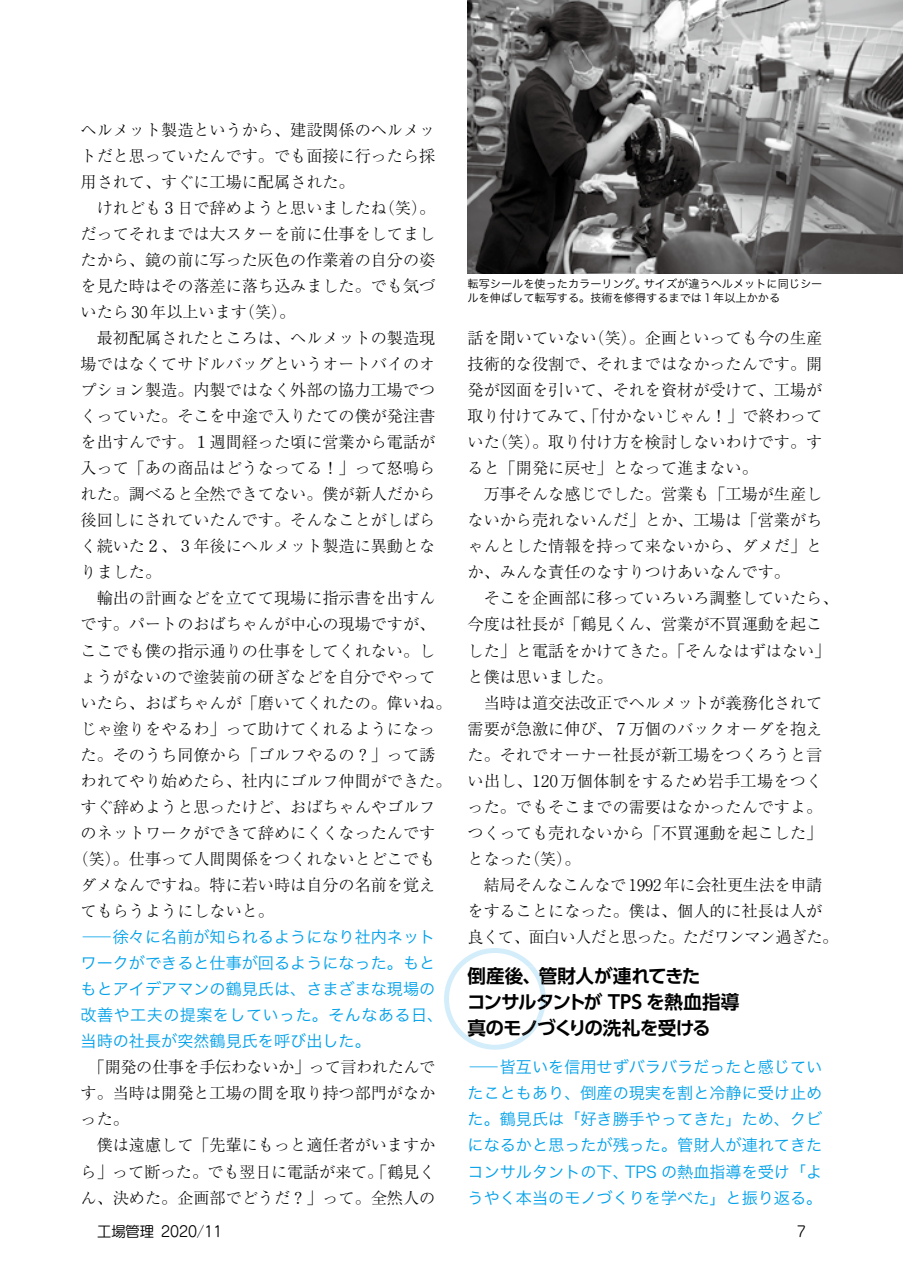
<style>
.page{position:relative;width:903px;height:1275px;background:#fff}
.page>*{position:absolute;margin:0;border:0;box-sizing:border-box;transform-origin:0 0}
.t1{font:700 18.55px/26.1px "UD Shin Go Pro De";letter-spacing:-.04em;color:#000}
.t2{font:300 16.1px/26.1px "Ryumin Pro";color:#000;text-align:justify}
.t3{font:16.1px/26.1px "Hira Kaku Pro W3";color:#00a0e9;scale:1.9 1}
.t4{font:300 16.1px/26.1px "Ryumin Pro";letter-spacing:-.02em;color:#000}
.t5{font:300 16.1px "Ryumin Pr 6";color:#000}
.t6{font:14.88px "Seurat Pro M";letter-spacing:-.05em;color:#000}
.t7{font:11.2px/14.3px "Hira Kaku Pro W3";color:#000}
.s1{font-family:"Ryumin Pr 6"}
.s2{font-family:"Tsuku Min Pro L";font-weight:400}
.s3{font-family:"Ryumin Pro"}
</style>
<div class="page">
<img style="left:468px;top:0;width:435px;height:273px">
<svg style="left:444px;top:948px;width:102px;height:102px"></svg>
<p class="t2" style="left:81px;top:115px;width:356px">ヘルメット<span class="s1">製造</span>というから、<span class="s1">建設関係</span>のヘルメットだと<span class="s1">思</span>っていたんです。でも<span class="s1">面接</span>に<span class="s1">行</span>ったら<span class="s1">採用</span>されて、すぐに<span class="s1">工場</span>に<span class="s1">配属</span>された。</p>
<p class="t2" style="left:81px;top:193px;width:356px;text-indent:16px">けれども<span class="s2">３</span><span class="s1">日</span>で<span class="s1">辞</span>めようと<span class="s1">思</span>いましたね（<span class="s1">笑</span>）。だってそれまでは<span class="s1">大</span>スターを<span class="s1">前</span>に<span class="s1">仕事</span>をしてましたから、<span class="s1">鏡</span>の<span class="s1">前</span>に<span class="s1">写</span>った<span class="s1">灰色</span>の<span class="s1">作業着</span>の<span class="s1">自分</span>の<span class="s1">姿</span>を<span class="s1">見</span>た<span class="s1">時</span>はその<span class="s1">落差</span>に<span class="s1">落</span>ち<span class="s1">込</span>みました。でも<span class="s1">気</span>づいたら 30<span class="s1">年以上</span>います（<span class="s1">笑</span>）。</p>
<p class="t2" style="left:81px;top:324px;width:356px;text-indent:16px"><span class="s1">最初配属</span>されたところは、ヘルメットの<span class="s1">製造現場</span>ではなくてサドルバッグというオートバイのオプション<span class="s1">製造</span>。<span class="s1">内製</span>ではなく<span class="s1">外部</span>の<span class="s1">協力工場</span>でつくっていた。そこを<span class="s1">中途</span>で<span class="s1">入</span>りたての<span class="s1">僕</span>が<span class="s1">発注書</span>を<span class="s1">出</span>すんです。<span class="s2">１</span><span class="s1">週間経</span>った<span class="s1">頃</span>に<span class="s1">営業</span>から<span class="s1">電話</span>が<span class="s1">入</span>って「あの<span class="s1">商品</span>はどうなってる<span class="s2">！</span>」って<span class="s1">怒鳴</span>られた。<span class="s1">調</span>べると<span class="s1">全然</span>できてない。<span class="s1">僕</span>が<span class="s1">新人</span>だから<span class="s1">後回</span>しにされていたんです。そんなことがしばらく<span class="s1">続</span>いた<span class="s2">２</span>、<span class="s2">３</span><span class="s1">年後</span>にヘルメット<span class="s1">製造</span>に<span class="s1">異動</span>となりました。</p>
<p class="t5" style="left:97px;top:586px;width:340px">輸出<span class="s3">の</span>計画<span class="s3">などを</span>立<span class="s3">てて</span>現場<span class="s3">に</span>指示書<span class="s3">を</span>出<span class="s3">すん</span></p>
<p class="t2" style="left:81px;top:610px;width:356px">です。パートのおばちゃんが<span class="s1">中心</span>の<span class="s1">現場</span>ですが、</p>
<p class="t2" style="left:81px;top:636px;width:356px">ここでも<span class="s1">僕</span>の<span class="s1">指示通</span>りの<span class="s1">仕事</span>をしてくれない。し</p>
<p class="t2" style="left:81px;top:662px;width:356px">ょうがないので<span class="s1">塗装前</span>の<span class="s1">研</span>ぎなどを<span class="s1">自分</span>でやって</p>
<p class="t2" style="left:81px;top:688px;width:372px">いたら、おばちゃんが「<span class="s1">磨</span>いてくれたの。<span class="s1">偉</span>いね。</p>
<p class="t2" style="left:81px;top:714px;width:356px">じゃ<span class="s1">塗</span>りをやるわ」って<span class="s1">助</span>けてくれるようになっ</p>
<p class="t2" style="left:81px;top:740px;width:356px">た。そのうち<span class="s1">同僚</span>から「ゴルフやるの<span class="s2">？</span>」って<span class="s1">誘</span></p>
<p class="t2" style="left:81px;top:766px;width:372px">われてやり<span class="s1">始</span>めたら、<span class="s1">社内</span>にゴルフ<span class="s1">仲間</span>ができた。</p>
<p class="t2" style="left:81px;top:792px;width:356px">すぐ<span class="s1">辞</span>めようと<span class="s1">思</span>ったけど、おばちゃんやゴルフ</p>
<p class="t2" style="left:81px;top:818px;width:356px">のネットワークができて<span class="s1">辞</span>めにくくなったんです</p>
<p class="t2" style="left:73px;top:844px;width:364px">（<span class="s1">笑</span>）。<span class="s1">仕事</span>って<span class="s1">人間関係</span>をつくれないとどこでも</p>
<p class="t2" style="left:81px;top:870px;width:356px">ダメなんですね。<span class="s1">特</span>に<span class="s1">若</span>い<span class="s1">時</span>は<span class="s1">自分</span>の<span class="s1">名前</span>を<span class="s1">覚</span>え</p>
<p class="t2" style="left:81px;top:896px;width:195px">てもらうようにしないと。</p>
<p class="t3" style="left:81px;top:923px;width:192px">―徐々に名前が知られるようになり社内ネットワークができると仕事が回るようになった。もともとアイデアマンの鶴見氏は、さまざまな現場の改善や工夫の提案をしていった。そんなある日、当時の社長が突然鶴見氏を呼び出した。</p>
<p class="t2" style="left:81px;top:1053px;width:356px;text-indent:8px">「<span class="s1">開発</span>の<span class="s1">仕事</span>を<span class="s1">手伝</span>わないか」って<span class="s1">言</span>われたんです。<span class="s1">当時</span>は<span class="s1">開発</span>と<span class="s1">工場</span>の<span class="s1">間</span>を<span class="s1">取</span>り<span class="s1">持</span>つ<span class="s1">部門</span>がなかった。</p>
<p class="t2" style="left:81px;top:1131px;width:356px;text-indent:16px"><span class="s1">僕</span>は<span class="s1">遠慮</span>して「<span class="s1">先輩</span>にもっと<span class="s1">適任者</span>がいますから」って<span class="s1">断</span>った。でも<span class="s1">翌日</span>に<span class="s1">電話</span>が<span class="s1">来</span>て。「<span class="s1">鶴見</span>くん、<span class="s1">決</span>めた。<span class="s1">企画部</span>でどうだ<span class="s2">？</span>」って。<span class="s1">全然人</span>の</p>
<p class="t7" style="left:468px;top:276px;width:356px">転写シールを使ったカラーリング。サイズが違うヘルメットに同じシールを伸ばして転写する。技術を修得するまでは１年以上かかる</p>
<p class="t2" style="left:468px;top:324px;width:356px"><span class="s1">話</span>を<span class="s1">聞</span>いていない（<span class="s1">笑</span>）。<span class="s1">企画</span>といっても<span class="s1">今</span>の<span class="s1">生産技術的</span>な<span class="s1">役割</span>で、それまではなかったんです。<span class="s1">開発</span>が<span class="s1">図面</span>を<span class="s1">引</span>いて、それを<span class="s1">資材</span>が<span class="s1">受</span>けて、<span class="s1">工場</span>が<span class="s1">取</span>り<span class="s1">付</span>けてみて、「<span class="s1">付</span>かないじゃん<span class="s2">！</span>」で<span class="s1">終</span>わっていた（<span class="s1">笑</span>）。<span class="s1">取</span>り<span class="s1">付</span>け<span class="s1">方</span>を<span class="s1">検討</span>しないわけです。すると「<span class="s1">開発</span>に<span class="s1">戻</span>せ」となって<span class="s1">進</span>まない。</p>
<p class="t2" style="left:468px;top:480px;width:356px;text-indent:16px"><span class="s1">万事</span>そんな<span class="s1">感</span>じでした。<span class="s1">営業</span>も「<span class="s1">工場</span>が<span class="s1">生産</span>しないから<span class="s1">売</span>れないんだ」とか、<span class="s1">工場</span>は「<span class="s1">営業</span>がちゃんとした<span class="s1">情報</span>を<span class="s1">持</span>って<span class="s1">来</span>ないから、ダメだ」とか、みんな<span class="s1">責任</span>のなすりつけあいなんです。</p>
<p class="t2" style="left:484px;top:584px;width:356px">そこを<span class="s1">企画部</span>に<span class="s1">移</span>っていろいろ<span class="s1">調整</span>していたら、</p>
<p class="t5" style="left:468px;top:612px;width:356px">今度<span class="s3">は</span>社長<span class="s3">が「</span>鶴見<span class="s3">くん、</span>営業<span class="s3">が</span>不買運動<span class="s3">を</span>起<span class="s3">こ</span></p>
<p class="t2" style="left:468px;top:636px;width:364px">した」と<span class="s1">電話</span>をかけてきた。「そんなはずはない」と<span class="s1">僕</span>は<span class="s1">思</span>いました。</p>
<p class="t2" style="left:468px;top:688px;width:356px;text-indent:16px"><span class="s1">当時</span>は<span class="s1">道交法改正</span>でヘルメットが<span class="s1">義務化</span>されて<span class="s1">需要</span>が<span class="s1">急激</span>に<span class="s1">伸</span>び、<span class="s2">７</span><span class="s1">万個</span>のバックオーダを<span class="s1">抱</span>えた。それでオーナー<span class="s1">社長</span>が<span class="s1">新工場</span>をつくろうと<span class="s1">言</span>い<span class="s1">出</span>し、120<span class="s1">万個体制</span>をするため<span class="s1">岩手工場</span>をつくった。でもそこまでの<span class="s1">需要</span>はなかったんですよ。つくっても<span class="s1">売</span>れないから「<span class="s1">不買運動</span>を<span class="s1">起</span>こした」となった（<span class="s1">笑</span>）。</p>
<p class="t4" style="left:467px;top:871px;width:372px;text-indent:16px"><span class="s1">結局</span>そんなこんなで 1992 <span class="s1">年</span>に<span class="s1">会社更生法</span>を<span class="s1">申請</span>をすることになった。<span class="s1">僕</span>は、<span class="s1">個人的</span>に<span class="s1">社長</span>は<span class="s1">人</span>が<span class="s1">良</span>くて、<span class="s1">面白</span>い<span class="s1">人</span>だと<span class="s1">思</span>った。ただワンマン<span class="s1">過</span>ぎた。</p>
<p class="t1" style="left:467px;top:962px;width:274px">倒産後、管財人が連れてきた<br>コンサルタントが TPS を熱血指導真のモノづくりの洗礼を受ける</p>
<p class="t3" style="left:468px;top:1053px;width:188px;text-align:justify">―皆互いを信用せずバラバラだったと感じていたこともあり、倒産の現実を割と冷静に受け止めた。鶴見氏は「好き勝手やってきた」ため、クビになるかと思ったが残った。管財人が連れてきたコンサルタントの下、TPS の熱血指導を受け「ようやく本当のモノづくりを学べた」と振り返る。</p>
<p class="t6" style="left:97px;top:1222px;width:127px">工場管理 2020／11</p>
<p class="t6" style="left:796px;top:1222px;width:11px">7</p>
</div>
